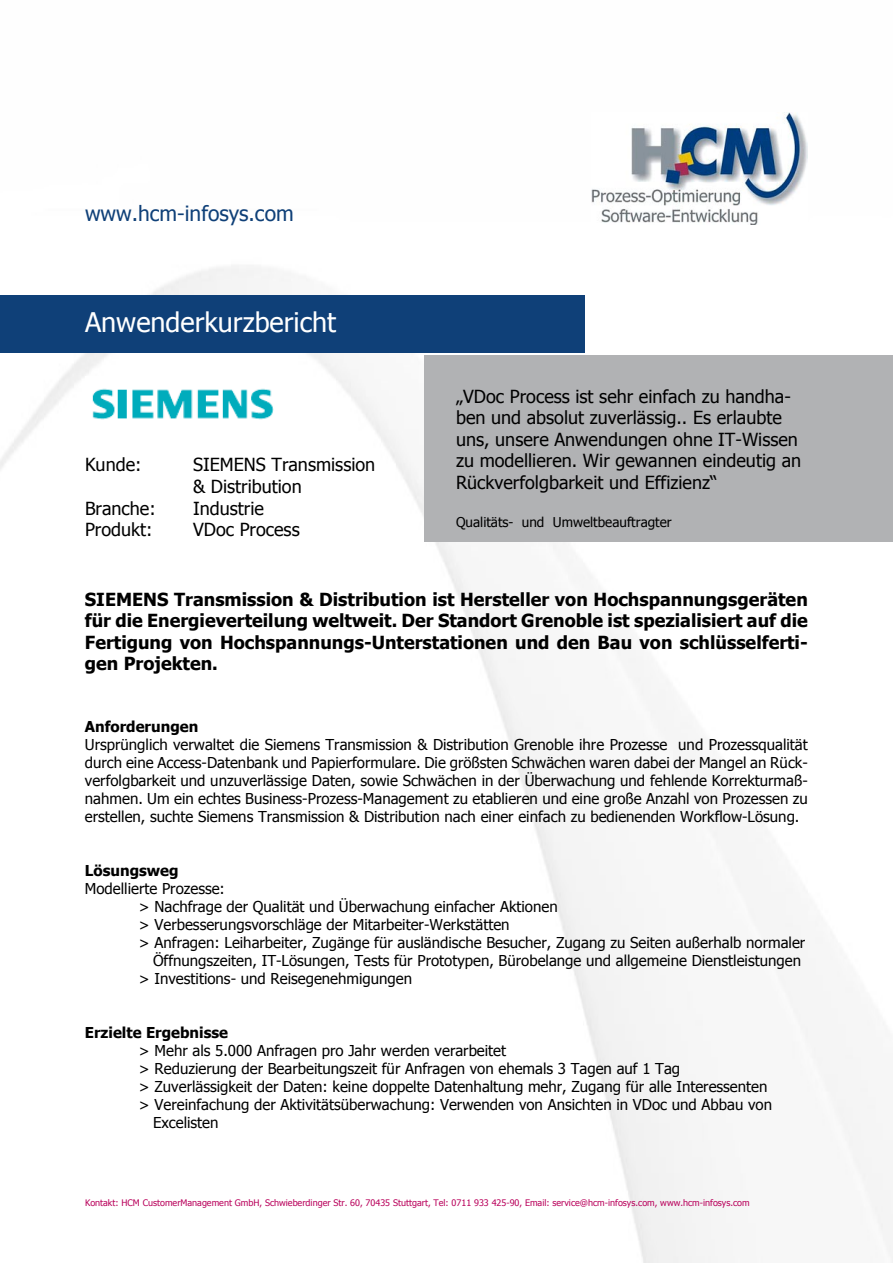
<style>
.page{position:relative;width:893px;height:1263px;background:#fff}
.page>*{position:absolute;margin:0;border:0;box-sizing:border-box;transform-origin:0 0}
.t1{font:27px "Tahoma";color:#fff}
.t2{font:21px "Tahoma";color:#0f4078}
.t3{font:18px/21.6px "Tahoma";color:#000}
.t4{font:700 18px/21.6px "Tahoma";color:#000;text-align:justify}
.t5{font:15px/18px "Tahoma";color:#000;text-align:justify}
.t6{font:700 15px "Tahoma";color:#000}
.t7{font:13.5px "Tahoma";color:#000}
.t8{font:9px "Tahoma";color:#b9005b}
</style>
<div class="page">
<img style="left:0;top:112px;width:893px;height:1151px">
<img style="left:592px;top:113px;width:216px;height:111px">
<div style="left:0;top:295px;width:585px;height:58px;background:#0f4078"></div>
<div style="left:424px;top:356px;width:469px;height:186px;background:#b1b2b4"></div>
<img style="left:85px;top:377px;width:190px;height:54px">
<h2 class="t2" style="left:85px;top:199px;width:210px">www.hcm-infosys.com</h2>
<h1 class="t1" style="left:85px;top:304px;width:253px">Anwenderkurzbericht</h1>
<p class="t3" style="left:85px;top:453px;width:58px">Kunde:</p>
<p class="t3" style="left:193px;top:453px;width:184px">SIEMENS Transmission &amp; Distribution</p>
<p class="t3" style="left:85px;top:496px;width:72px">Branche:</p>
<p class="t3" style="left:193px;top:496px;width:72px">Industrie</p>
<p class="t3" style="left:85px;top:518px;width:69px">Produkt:</p>
<p class="t3" style="left:193px;top:518px;width:108px">VDoc Process</p>
<p class="t3" style="left:456px;top:384px;width:347px">„VDoc Process ist sehr einfach zu handha&shy;ben und absolut zuverlässig.. Es erlaubte uns, unsere Anwendungen ohne IT-Wissen zu modellieren. Wir gewannen eindeutig an Rückverfolgbarkeit und Effizienz“</p>
<p class="t7" style="left:456px;top:513px;width:217px">Qualitäts- und Umweltbeauftragter</p>
<p class="t4" style="left:85px;top:587px;width:724px">SIEMENS Transmission &amp; Distribution ist Hersteller von Hochspannungsgeräten für die Energieverteilung weltweit. Der Standort Grenoble ist spezialisiert auf die Fertigung von Hochspannungs-Unterstationen und den Bau von schlüsselferti&shy;gen Projekten.</p>
<p class="t6" style="left:85px;top:716px;width:115px">Anforderungen</p>
<p class="t5" style="left:85px;top:734px;width:724px">Ursprünglich verwaltet die Siemens Transmission &amp; Distribution Grenoble ihre Prozesse und Prozessqualität durch eine Access-Datenbank und Papierformulare. Die größsten Schwächen waren dabei der Mangel an Rück&shy;verfolgbarkeit und unzuverlässige Daten, sowie Schwächen in der Überwachung und fehlende Korrekturmaß&shy;nahmen. Um ein echtes Business-Prozess-Management zu etablieren und eine große Anzahl von Prozessen zu erstellen, suchte Siemens Transmission &amp; Distribution nach einer einfach zu bedienenden Workflow-Lösung.</p>
<p class="t6" style="left:85px;top:860px;width:95px">Lösungsweg</p>
<p class="t5" style="left:85px;top:878px;width:142px">Modellierte Prozesse:</p>
<p class="t5" style="left:139px;top:896px;width:420px">&gt; Nachfrage der Qualität und Überwachung einfacher Aktionen</p>
<p class="t5" style="left:139px;top:914px;width:372px">&gt; Verbesserungsvorschläge der Mitarbeiter-Werkstätten</p>
<p class="t5" style="left:139px;top:932px;width:668px">&gt; Anfragen: Leiharbeiter, Zugänge für ausländische Besucher, Zugang zu Seiten außerhalb normaler</p>
<p class="t5" style="left:153px;top:950px;width:649px">Öffnungszeiten, IT-Lösungen, Tests für Prototypen, Bürobelange und allgemeine Dienstleistungen</p>
<p class="t5" style="left:139px;top:968px;width:275px">&gt; Investitions- und Reisegenehmigungen</p>
<p class="t6" style="left:85px;top:1022px;width:145px">Erzielte Ergebnisse</p>
<p class="t5" style="left:139px;top:1040px;width:369px">&gt; Mehr als 5.000 Anfragen pro Jahr werden verarbeitet</p>
<p class="t5" style="left:139px;top:1058px;width:543px">&gt; Reduzierung der Bearbeitungszeit für Anfragen von ehemals 3 Tagen auf 1 Tag</p>
<p class="t5" style="left:139px;top:1076px;width:630px">&gt; Zuverlässigkeit der Daten: keine doppelte Datenhaltung mehr, Zugang für alle Interessenten</p>
<p class="t5" style="left:139px;top:1094px;width:635px">&gt; Vereinfachung der Aktivitätsüberwachung: Verwenden von Ansichten in VDoc und Abbau von</p>
<p class="t5" style="left:153px;top:1112px;width:67px">Excelisten</p>
<p class="t8" style="left:85px;top:1197px;width:666px">Kontakt: HCM CustomerManagement GmbH, Schwieberdinger Str. 60, 70435 Stuttgart, Tel: 0711 933 425-90, Email: service@hcm-infosys.com, www.hcm-infosys.com</p>
</div>
